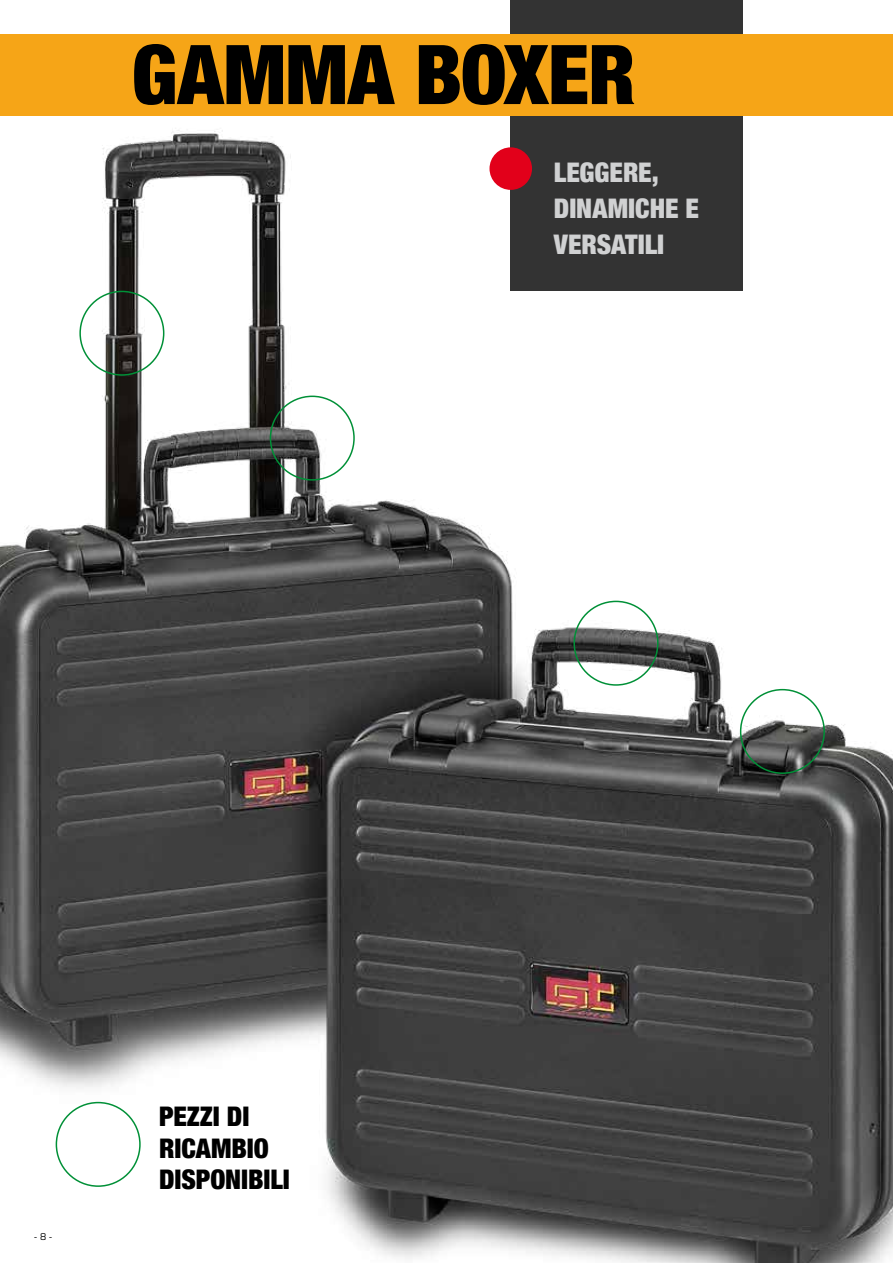
<style>
.page{position:relative;width:893px;height:1263px;background:#fff}
.page>*{position:absolute;margin:0;border:0;box-sizing:border-box;transform-origin:0 0}
.t1{font:900 condensed 82.5px "Helvetica Neue";letter-spacing:-.005em;color:#000}
.t2{font:900 condensed 27px/36px "Helvetica Neue";color:#d0d1d2}
.t3{font:900 condensed 27px/31.5px "Helvetica Neue";letter-spacing:-.005em;color:#000}
.t4{font:9px "Eurostile";color:#000}
</style>
<div class="page">
<img style="left:0;top:0;width:893px;height:1263px">
<div style="left:510px;top:0;width:232px;height:291px;background:#333"></div>
<div style="left:489px;top:147px;width:43px;height:43px;background:#e2001a;border-radius:50%"></div>
<div style="left:0;top:34px;width:893px;height:82px;background:#f6a517"></div>
<div style="left:740px;top:689px;width:85px;height:85px;border:2px solid #009037;border-radius:50%"></div>
<div style="left:573px;top:601px;width:85px;height:85px;border:2px solid #009037;border-radius:50%"></div>
<div style="left:79px;top:291px;width:85px;height:85px;border:2px solid #009037;border-radius:50%"></div>
<div style="left:270px;top:396px;width:85px;height:85px;border:2px solid #009037;border-radius:50%"></div>
<div style="left:56px;top:1102px;width:85px;height:85px;border:2px solid #009037;border-radius:50%"></div>
<h1 class="t1" style="left:131px;top:7px;width:506px">GAMMA BOXER</h1>
<p class="t2" style="left:554px;top:153px;width:147px">LEGGERE,<br>DINAMICHE E<br>VERSATILI</p>
<p class="t4" style="left:35px;top:1232px;width:19px">- 8 -</p>
<p class="t3" style="left:159px;top:1099px;width:132px">PEZZI DI<br>RICAMBIO<br>DISPONIBILI</p>
</div>
